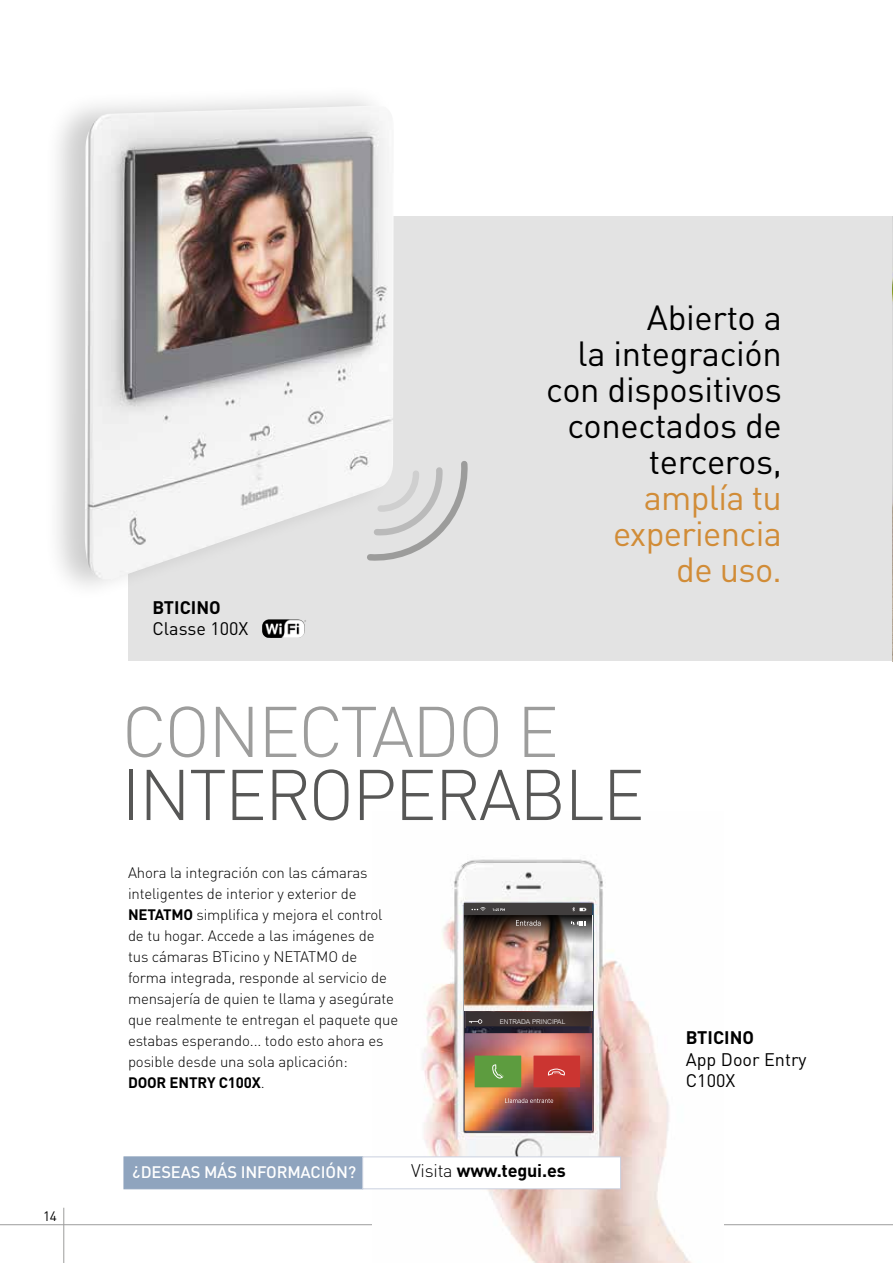
<style>
.page{position:relative;width:893px;height:1263px;background:#fff}
.page>*{position:absolute;margin:0;border:0;box-sizing:border-box;transform-origin:0 0}
.t1{font:300 70.5px "DIN Pro";letter-spacing:-.03em;color:#575756}
.t2{font:300 70.5px "DIN Pro";letter-spacing:-.03em;color:#9d9d9c}
.t3{font:34.5px/36px "DIN Pro";letter-spacing:-.01em;color:#000;text-align:right}
.t4{font:34.5px/36px "DIN Pro";letter-spacing:-.02em;color:#d18c37;text-align:right}
.t5{font:700 18px "DIN Pro";color:#000}
.t6{font:18px/21.6px "DIN Pro";color:#000}
.t7{font:500 16.5px "DIN Pro";letter-spacing:-.01em;color:#fff}
.t8{font:300 15px/21px "DIN Pro";letter-spacing:-.01em;color:#000}
.t9{font:13.5px "DIN Pro";color:#000}
.t10{font:300 6.6px "Arial MT Std";color:#fff}
.s1{font-weight:700}
.s2{font-weight:300}
</style>
<div class="page">
<hr style="left:0;top:1224px;width:893px;height:1px;background:#9d9d9c">
<hr style="left:63px;top:1208px;width:1px;height:55px;background:#9d9d9c">
<img style="left:373px;top:859px;width:350px;height:404px">
<img style="left:465px;top:1028px;width:127px;height:103px">
<img style="left:465px;top:945px;width:127px;height:83px">
<div style="left:475px;top:1055px;width:46px;height:32px;background:#5d9c3f"></div>
<div style="left:533px;top:1055px;width:47px;height:32px;background:#cb3531"></div>
<svg style="left:492px;top:1064px;width:12px;height:14px"></svg>
<svg style="left:548px;top:1068px;width:17px;height:7px"></svg>
<div style="left:466px;top:1012px;width:125px;height:14px;background:#3e3232"></div>
<svg style="left:469px;top:1019px;width:13px;height:5px"></svg>
<div style="left:465px;top:903px;width:127px;height:12px;background:#413e3e"></div>
<svg style="left:493px;top:908px;width:12px;height:3px"></svg>
<svg style="left:471px;top:907px;width:15px;height:4px"></svg>
<svg style="left:572px;top:907px;width:14px;height:4px"></svg>
<img style="left:465px;top:915px;width:127px;height:30px">
<svg style="left:571px;top:921px;width:15px;height:4px"></svg>
<svg style="left:516px;top:920px;width:25px;height:6px"></svg>
<svg style="left:505px;top:1098px;width:48px;height:5px"></svg>
<div style="left:128px;top:217px;width:764px;height:444px;background:#e3e3e3"></div>
<img style="left:892px;top:217px;width:1px;height:444px">
<svg style="left:396px;top:461px;width:72px;height:98px"></svg>
<img style="left:262px;top:619px;width:44px;height:19px">
<div style="left:124px;top:1156px;width:239px;height:33px;background:#8fa4be;border:1px solid #8fa4be"></div>
<div style="left:362px;top:1156px;width:259px;height:33px;background:#fff;border:1px solid #c9d0df"></div>
<div style="left:42px;top:84px;width:354px;height:517px;background:#000;opacity:.2"></div>
<img style="left:85px;top:106px;width:309px;height:474px">
<p class="t9" style="left:43px;top:1205px;width:15px">14</p>
<p class="t5" style="left:152px;top:593px;width:70px">BTICINO</p>
<p class="t6" style="left:152px;top:616px;width:98px">Classe 100X</p>
<h2 class="t3" style="left:546px;top:296px;width:237px">Abierto a<br>la integración con dispositivos conectados de terceros,</h2>
<h2 class="t4" style="left:613px;top:476px;width:170px">amplía tu experiencia de uso.</h2>
<h1 class="t2" style="left:122px;top:677px;width:439px">CONECTADO E</h1>
<h1 class="t1" style="left:122px;top:740px;width:524px">INTEROPERABLE</h1>
<p class="t8" style="left:128px;top:860px;width:272px">Ahora la integración con las cámaras inteligentes de interior y exterior de <span class="s1">NETATMO</span> simplifica y mejora el control de tu hogar. Accede a las imágenes de tus cámaras BTicino y NETATMO de forma integrada, responde al servicio de mensajería de quien te llama y asegúrate que realmente te entregan el paquete que estabas esperando... todo esto ahora es posible desde una sola aplicación:<br><span class="s1">DOOR ENTRY C100X</span>.</p>
<p class="t10" style="left:500px;top:1017px;width:67px">ENTRADA PRINCIPAL</p>
<p class="t7" style="left:133px;top:1158px;width:225px">¿DESEAS MÁS INFORMACIÓN?</p>
<p class="t5" style="left:411px;top:1155px;width:156px"><span class="s2">Visita</span> www.tegui.es</p>
<p class="t5" style="left:686px;top:1022px;width:70px">BTICINO</p>
<p class="t6" style="left:686px;top:1046px;width:122px">App Door Entry<br>C100X</p>
</div>
